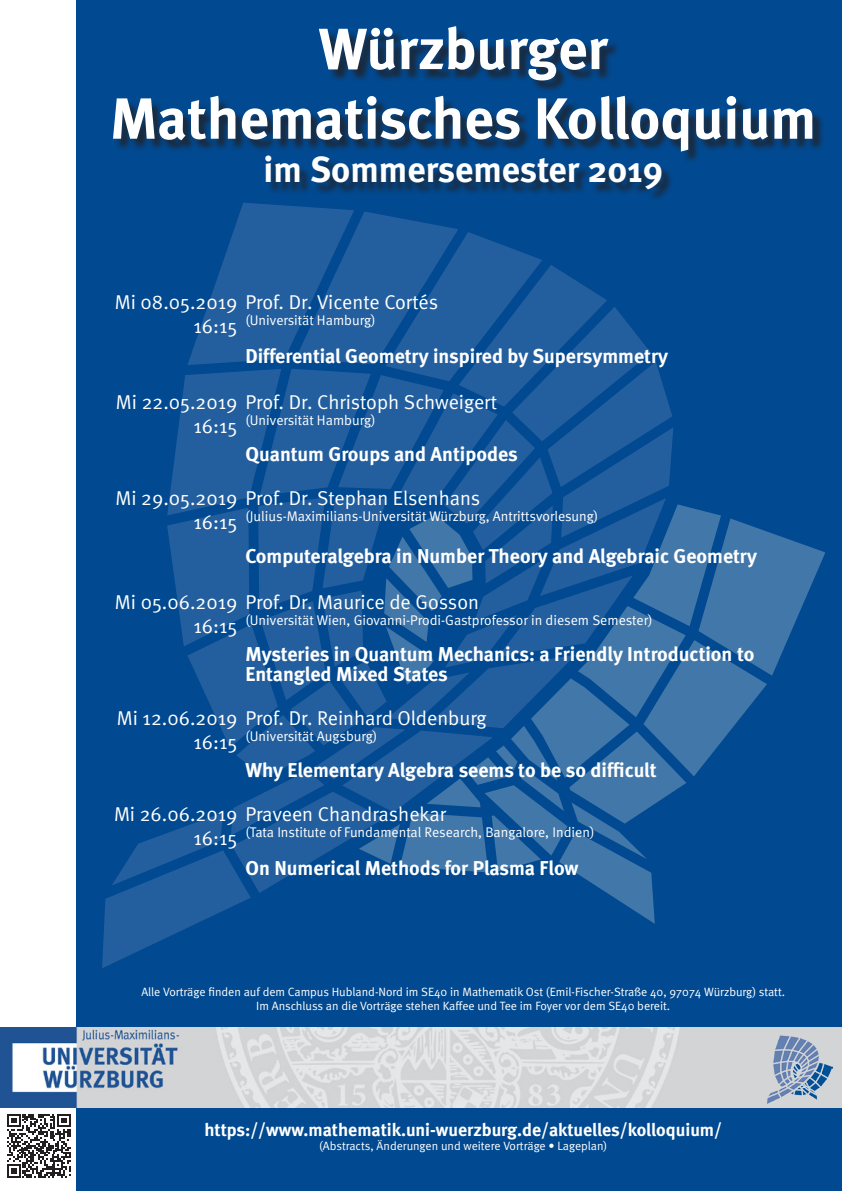
<style>
.page{position:relative;width:842px;height:1191px;background:#fff}
.page>*{position:absolute;margin:0;border:0;box-sizing:border-box;transform-origin:0 0}
.t1{font:700 58px "Meta";color:#fff}
.t2{font:700 36px "Meta";color:#fff}
.t3{font:700 20px "Meta";color:#fff}
.t4{font:20px "Meta Normal";color:#fff}
.t5{font:700 18px "Meta";color:#fff}
.t6{font:14px "Meta Normal";color:#fff}
.t7{font:12px "Meta Normal";color:#fff}
</style>
<div class="page">
<div style="left:77px;top:0;width:765px;height:1191px;background:#014990"></div>
<img style="left:0;top:1028px;width:842px;height:79px">
<svg style="left:102px;top:203px;width:571px;height:765px"></svg>
<svg style="left:384px;top:872px;width:271px;height:52px"></svg>
<svg style="left:359px;top:504px;width:465px;height:368px"></svg>
<img style="left:767px;top:1035px;width:65px;height:69px">
<svg style="left:7px;top:1114px;width:64px;height:63px"></svg>
<div style="left:115px;top:28px;width:710px;height:173px;background:#231f20;opacity:.75"></div>
<p class="t1" style="left:319px;top:14px;width:290px">Würzburger</p>
<p class="t1" style="left:110px;top:84px;width:708px">Mathematisches Kolloquium</p>
<p class="t2" style="left:264px;top:148px;width:401px">im Sommersemester 2019</p>
<p class="t4" style="left:115px;top:290px;width:325px">Mi 08.05.2019 Prof. Dr. Vicente Cortés</p>
<p class="t4" style="left:193px;top:314px;width:45px">16:15</p>
<p class="t6" style="left:245px;top:311px;width:132px">(Universität Hamburg)</p>
<p class="t3" style="left:245px;top:344px;width:424px">Differential Geometry inspired by Supersymmetry</p>
<p class="t4" style="left:116px;top:390px;width:383px">Mi 22.05.2019 Prof. Dr. Christoph Schweigert</p>
<p class="t4" style="left:193px;top:414px;width:45px">16:15</p>
<p class="t6" style="left:245px;top:411px;width:132px">(Universität Hamburg)</p>
<p class="t3" style="left:245px;top:442px;width:274px">Quantum Groups and Antipodes</p>
<p class="t4" style="left:116px;top:486px;width:366px">Mi 29.05.2019 Prof. Dr. Stephan Elsenhans</p>
<p class="t4" style="left:193px;top:510px;width:45px">16:15</p>
<p class="t6" style="left:245px;top:507px;width:354px">(Julius-Maximilians-Universität Würzburg, Antrittsvorlesung)</p>
<p class="t3" style="left:245px;top:544px;width:513px">Computeralgebra in Number Theory and Algebraic Geometry</p>
<p class="t4" style="left:115px;top:590px;width:366px">Mi 05.06.2019 Prof. Dr. Maurice de Gosson</p>
<p class="t4" style="left:193px;top:614px;width:45px">16:15</p>
<p class="t6" style="left:245px;top:611px;width:409px">(Universität Wien, Giovanni-Prodi-Gastprofessor in diesem Semester)</p>
<p class="t3" style="left:245px;top:642px;width:510px">Mysteries in Quantum Mechanics: a Friendly Introduction to</p>
<p class="t3" style="left:245px;top:662px;width:204px">Entangled Mixed States</p>
<p class="t4" style="left:117px;top:706px;width:371px">Mi 12.06.2019 Prof. Dr. Reinhard Oldenburg</p>
<p class="t4" style="left:193px;top:730px;width:45px">16:15</p>
<p class="t6" style="left:245px;top:727px;width:133px">(Universität Augsburg)</p>
<p class="t3" style="left:245px;top:758px;width:413px">Why Elementary Algebra seems to be so difficult</p>
<p class="t4" style="left:114px;top:802px;width:333px">Mi 26.06.2019 Praveen Chandrashekar</p>
<p class="t4" style="left:193px;top:826px;width:45px">16:15</p>
<p class="t6" style="left:245px;top:823px;width:350px">(Tata Institute of Fundamental Research, Bangalore, Indien)</p>
<p class="t3" style="left:245px;top:856px;width:335px">On Numerical Methods for Plasma Flow</p>
<p class="t7" style="left:141px;top:984px;width:645px">Alle Vorträge finden auf dem Campus Hubland-Nord im SE40 in Mathematik Ost (Emil-Fischer-Straße 40, 97074 Würzburg) statt.</p>
<p class="t7" style="left:256px;top:999px;width:415px">Im Anschluss an die Vorträge stehen Kaffee und Tee im Foyer vor dem SE40 bereit.</p>
<p class="t5" style="left:204px;top:1118px;width:519px">https://www.mathematik.uni-wuerzburg.de/aktuelles/kolloquium/</p>
<p class="t7" style="left:319px;top:1139px;width:290px">(Abstracts, Änderungen und weitere Vorträge • Lageplan)</p>
</div>
